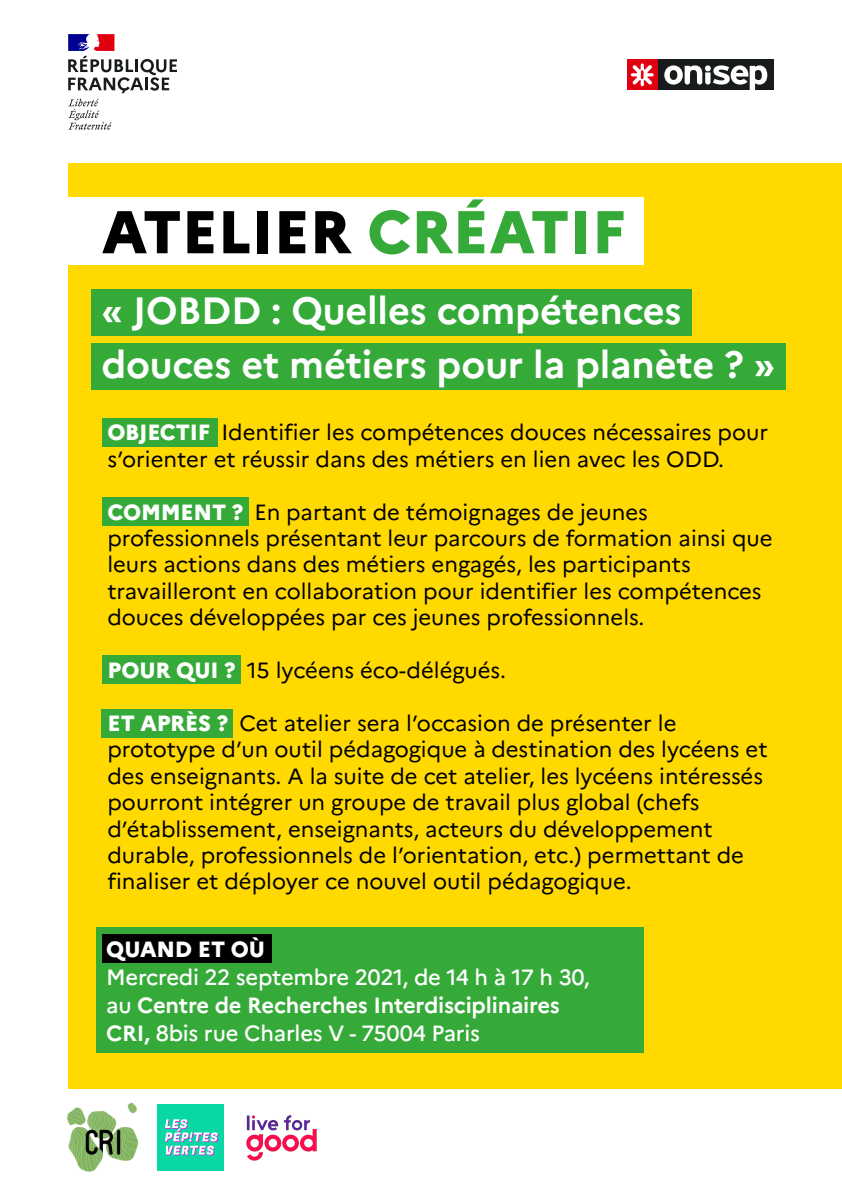
<style>
.page{position:relative;width:842px;height:1191px;background:#fff}
.page>*{position:absolute;margin:0;border:0;box-sizing:border-box;transform-origin:0 0}
.t1{font:800 60.2px "Marianne";color:#000}
.t2{font:700 38px/54px "Marianne";letter-spacing:-.005em;color:#fff}
.t3{font:22px/26.4px "Marianne";color:#000}
.t4{font:500 22px/28px "Marianne";letter-spacing:-.01em;color:#fff}
.t5{font:800 22px "Marianne";letter-spacing:-.005em;color:#fff}
.s1{color:#35aa38}
.s2{font-weight:800;color:#fff}
.s3{font-weight:700}
</style>
<div class="page">
<svg style="left:68px;top:99px;width:44px;height:31px"></svg>
<svg style="left:68px;top:34px;width:109px;height:59px"></svg>
<div style="left:658px;top:59px;width:116px;height:31px;background:#181b1c"></div>
<svg style="left:664px;top:65px;width:103px;height:25px"></svg>
<div style="left:627px;top:59px;width:31px;height:31px;background:#e1000f"></div>
<svg style="left:631px;top:63px;width:23px;height:23px"></svg>
<div style="left:68px;top:163px;width:774px;height:926px;background:#ffd900"></div>
<div style="left:51px;top:197px;width:592px;height:67px;background:#fff"></div>
<div style="left:102px;top:418px;width:116px;height:28px;background:#35aa38"></div>
<div style="left:102px;top:497px;width:146px;height:28px;background:#35aa38"></div>
<div style="left:102px;top:655px;width:138px;height:29px;background:#35aa38"></div>
<div style="left:102px;top:709px;width:131px;height:28px;background:#35aa38"></div>
<div style="left:97px;top:927px;width:547px;height:126px;background:#35aa38"></div>
<div style="left:102px;top:934px;width:169px;height:29px;background:#000"></div>
<img style="left:67px;top:1102px;width:72px;height:70px">
<img style="left:157px;top:1104px;width:66px;height:66px">
<img style="left:246px;top:1115px;width:71px;height:46px">
<div style="left:91px;top:289px;width:600px;height:47px;background:#35aa38"></div>
<div style="left:91px;top:343px;width:695px;height:47px;background:#35aa38"></div>
<h1 class="t1" style="left:102px;top:195px;width:525px">ATELIER <span class="s1">CRÉATIF</span></h1>
<h2 class="t2" style="left:101px;top:283px;width:644px;text-indent:31px">JOBDD : Quelles compétences douces et métiers pour la planète ?</h2>
<p class="t3" style="left:107px;top:419px;width:662px"><span class="s2">OBJECTIF</span> Identifier les compétences douces nécessaires pour s’orienter et réussir dans des métiers en lien avec les ODD.</p>
<p class="t3" style="left:107px;top:498px;width:667px"><span class="s2">COMMENT ?</span> En partant de témoignages de jeunes professionnels présentant leur parcours de formation ainsi que leurs actions dans des métiers engagés, les participants travailleront en collaboration pour identifier les compétences douces développées par ces jeunes professionnels.</p>
<p class="t3" style="left:107px;top:657px;width:400px"><span class="s2">POUR QUI ?</span> 15 lycéens éco-délégués.</p>
<p class="t3" style="left:107px;top:710px;width:662px"><span class="s2">ET APRÈS ?</span> Cet atelier sera l’occasion de présenter le prototype d’un outil pédagogique à destination des lycéens et des enseignants. A la suite de cet atelier, les lycéens intéressés pourront intégrer un groupe de travail plus global (chefs d’établissement, enseignants, acteurs du développement durable, professionnels de l’orientation, etc.) permettant de finaliser et déployer ce nouvel outil pédagogique.</p>
<p class="t5" style="left:106px;top:935px;width:160px">QUAND ET OÙ</p>
<p class="t4" style="left:106px;top:963px;width:485px">Mercredi 22 septembre 2021, de 14 h à 17 h 30, au <span class="s3">Centre de Recherches Interdisciplinaires<br>CRI,</span> 8bis rue Charles V - 75004 Paris</p>
</div>
